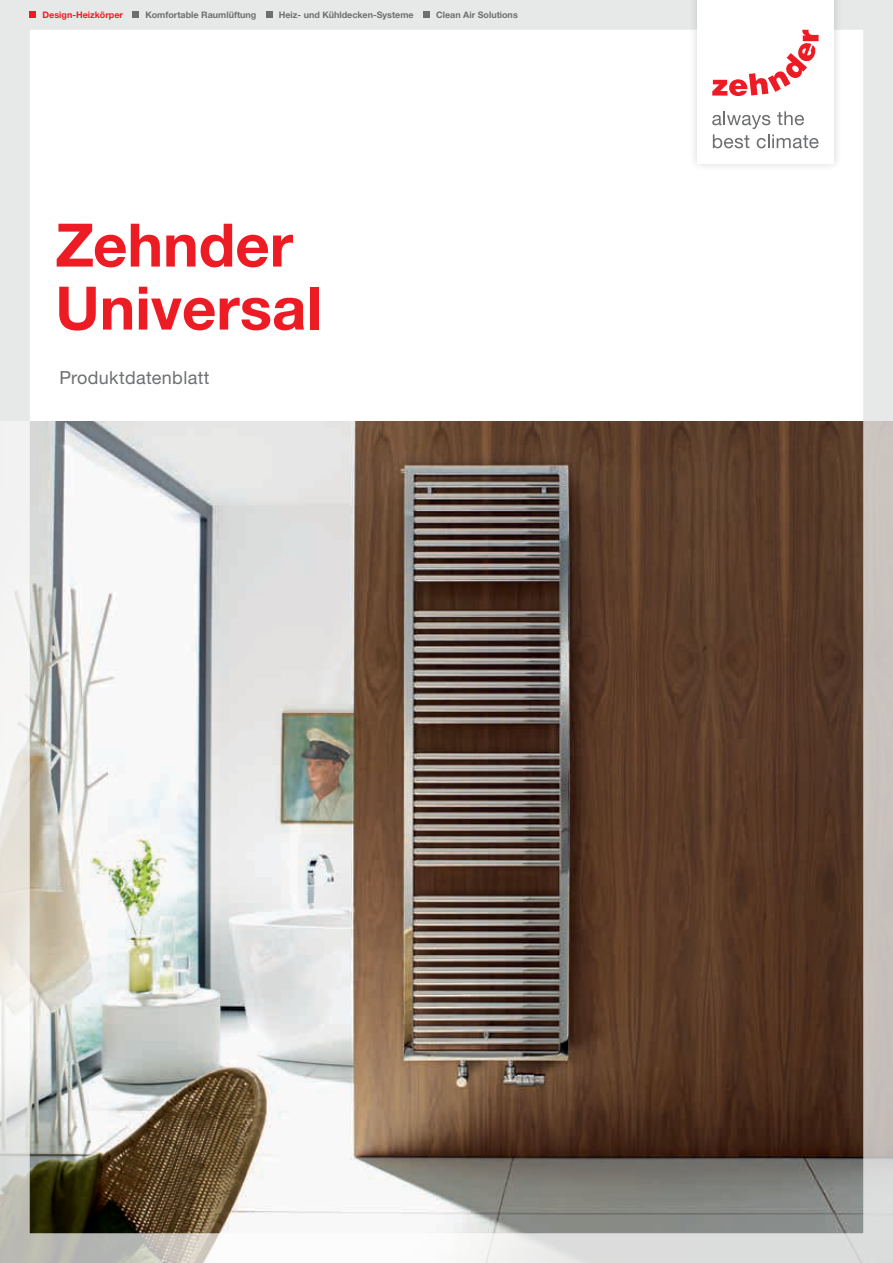
<style>
.page{position:relative;width:893px;height:1263px;background:#fff}
.page>*{position:absolute;margin:0;border:0;box-sizing:border-box;transform-origin:0 0}
.t1{font:700 60px/63px "Helvetica Neue LTW1 G";color:#ed1c24}
.t2{font:18px "Helvetica Neuefor Zehnder";letter-spacing:.02em;color:#6d6f71}
.t3{font:700 9px "Helvetica Neue LTW1 G";color:#6d6f71}
.t4{font:700 9px "Helvetica Neue LTW1 G";color:#ed1c24}
</style>
<div class="page">
<img style="left:0;top:421px;width:893px;height:842px">
<svg style="left:0;top:0;width:893px;height:421px"></svg>
<div style="left:688px;top:0;width:155px;height:173px;background:#231f20;opacity:.2"></div>
<div style="left:697px;top:0;width:136px;height:163px;background:#fff"></div>
<svg style="left:712px;top:30px;width:107px;height:66px"></svg>
<svg style="left:712px;top:111px;width:107px;height:37px"></svg>
<svg style="left:30px;top:12px;width:6px;height:6px"></svg>
<svg style="left:133px;top:12px;width:6px;height:6px"></svg>
<svg style="left:266px;top:12px;width:6px;height:6px"></svg>
<div style="left:423px;top:12px;width:7px;height:6px;background:#6d6f71"></div>
<p class="t4" style="left:43px;top:9px;width:82px">Design-Heizkörper</p>
<p class="t3" style="left:145px;top:9px;width:112px">Komfortable Raumlüftung</p>
<p class="t3" style="left:279px;top:9px;width:137px">Heiz- und Kühldecken-Systeme</p>
<p class="t3" style="left:436px;top:9px;width:83px">Clean Air Solutions</p>
<h1 class="t1" style="left:55px;top:213px;width:268px">Zehnder<br>Universal</h1>
<h2 class="t2" style="left:60px;top:366px;width:151px">Produktdatenblatt</h2>
</div>
